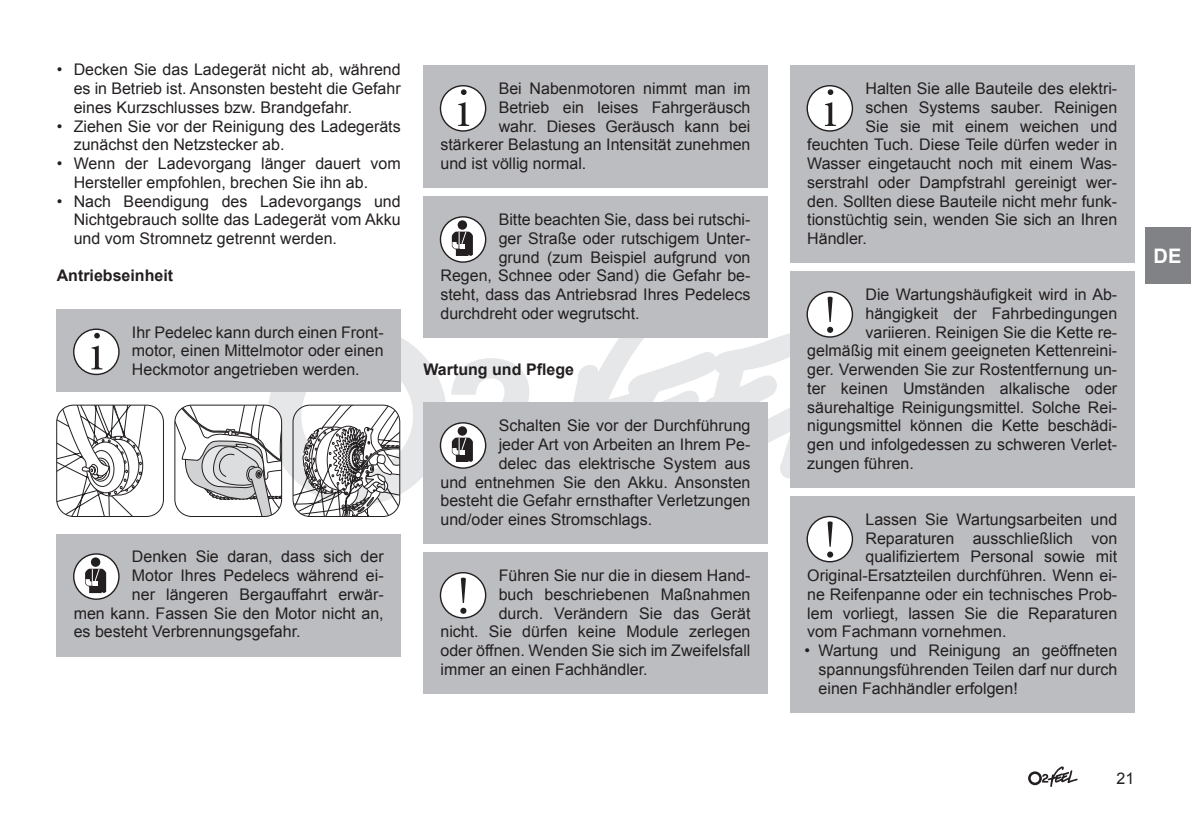
<style>
.page{position:relative;width:1191px;height:840px;background:#fff}
.page>*{position:absolute;margin:0;border:0;box-sizing:border-box;transform-origin:0 0}
.t1{font:700 20px "Arial";color:#fff}
.t2{font:16px/18.8px "Arial";color:#231f20;text-align:justify}
.t3{font:700 16px "Arial";color:#231f20}
</style>
<div class="page">
<svg style="left:573px;top:261px;width:217px;height:268px"></svg>
<div style="left:1145px;top:227px;width:46px;height:56px;background:#808285"></div>
<svg style="left:1028px;top:766px;width:50px;height:20px"></svg>
<div style="left:57px;top:309px;width:344px;height:82px;background:#bcbdc0"></div>
<div style="left:57px;top:533px;width:344px;height:123px;background:#bcbdc0"></div>
<div style="left:74px;top:329px;width:45px;height:45px;background:#fff;border-radius:50%"></div>
<div style="left:73px;top:328px;width:47px;height:47px;border:1px solid #231f20;border-radius:50%"></div>
<svg style="left:94px;top:332px;width:6px;height:6px"></svg>
<svg style="left:91px;top:345px;width:11px;height:24px"></svg>
<svg style="left:57px;top:406px;width:106px;height:110px"></svg>
<div style="left:56px;top:404px;width:108px;height:112px;border:1px solid #231f20;border-radius:17px"></div>
<svg style="left:74px;top:553px;width:45px;height:46px"></svg>
<div style="left:73px;top:553px;width:47px;height:46px;border:1px solid #231f20;border-radius:50%"></div>
<div style="left:91px;top:557px;width:9px;height:9px;background:#231f20;border-radius:50%"></div>
<svg style="left:85px;top:567px;width:21px;height:25px"></svg>
<div style="left:423px;top:65px;width:344px;height:123px;background:#bcbdc0"></div>
<div style="left:423px;top:196px;width:344px;height:142px;background:#bcbdc0"></div>
<div style="left:423px;top:402px;width:344px;height:142px;background:#bcbdc0"></div>
<div style="left:423px;top:552px;width:344px;height:141px;background:#bcbdc0"></div>
<div style="left:440px;top:86px;width:45px;height:45px;background:#fff;border-radius:50%"></div>
<div style="left:440px;top:85px;width:46px;height:47px;border:1px solid #231f20;border-radius:50%"></div>
<svg style="left:461px;top:89px;width:5px;height:6px"></svg>
<svg style="left:458px;top:102px;width:11px;height:24px"></svg>
<div style="left:440px;top:217px;width:45px;height:45px;background:#fff;border-radius:50%"></div>
<div style="left:440px;top:216px;width:46px;height:46px;border:1px solid #231f20;border-radius:50%"></div>
<div style="left:457px;top:220px;width:10px;height:9px;background:#231f20;border-radius:50%"></div>
<svg style="left:452px;top:231px;width:21px;height:25px"></svg>
<svg style="left:175px;top:338px;width:354px;height:178px"></svg>
<div style="left:440px;top:572px;width:45px;height:45px;background:#fff;border-radius:50%"></div>
<div style="left:440px;top:571px;width:46px;height:47px;border:1px solid #231f20;border-radius:50%"></div>
<svg style="left:460px;top:577px;width:6px;height:36px"></svg>
<div style="left:790px;top:65px;width:344px;height:198px;background:#bcbdc0"></div>
<div style="left:790px;top:271px;width:344px;height:217px;background:#bcbdc0"></div>
<div style="left:790px;top:496px;width:344px;height:160px;background:#bcbdc0"></div>
<div style="left:790px;top:627px;width:344px;height:85px;background:#bcbdc0"></div>
<div style="left:807px;top:86px;width:45px;height:45px;background:#fff;border-radius:50%"></div>
<div style="left:806px;top:85px;width:47px;height:47px;border:1px solid #231f20;border-radius:50%"></div>
<svg style="left:827px;top:89px;width:6px;height:6px"></svg>
<svg style="left:825px;top:102px;width:11px;height:24px"></svg>
<div style="left:807px;top:291px;width:45px;height:46px;background:#fff;border-radius:50%"></div>
<div style="left:806px;top:291px;width:47px;height:46px;border:1px solid #231f20;border-radius:50%"></div>
<div style="left:827px;top:326px;width:6px;height:7px;background:#231f20;border-radius:50%"></div>
<svg style="left:827px;top:296px;width:5px;height:26px"></svg>
<div style="left:807px;top:516px;width:45px;height:45px;background:#fff;border-radius:50%"></div>
<div style="left:806px;top:515px;width:47px;height:47px;border:1px solid #231f20;border-radius:50%"></div>
<svg style="left:827px;top:521px;width:6px;height:36px"></svg>
<p class="t2" style="left:74px;top:61px;width:328px;text-indent:-17px">• Decken Sie das Ladegerät nicht ab, während es in Betrieb ist. Ansonsten besteht die Gefahr eines Kurzschlusses bzw. Brandgefahr.</p>
<p class="t2" style="left:74px;top:117px;width:328px;text-indent:-17px">• Ziehen Sie vor der Reinigung des Ladegeräts zunächst den Netzstecker ab.</p>
<p class="t2" style="left:74px;top:154px;width:328px;text-indent:-17px">• Wenn der Ladevorgang länger dauert vom<br>Hersteller empfohlen, brechen Sie ihn ab.</p>
<p class="t2" style="left:74px;top:191px;width:328px;text-indent:-17px">• Nach Beendigung des Ladevorgangs und Nichtgebrauch sollte das Ladegerät vom Akku und vom Stromnetz getrennt werden.</p>
<p class="t3" style="left:57px;top:265px;width:118px">Antriebseinheit</p>
<p class="t2" style="left:132px;top:322px;width:253px">Ihr Pedelec kann durch einen Front&shy;motor, einen Mittelmotor oder einen Heckmotor angetrieben werden.</p>
<p class="t2" style="left:132px;top:547px;width:253px">Denken Sie daran, dass sich der</p>
<p class="t2" style="left:132px;top:566px;width:253px">Motor Ihres Pedelecs während ei-</p>
<p class="t2" style="left:132px;top:584px;width:253px">ner längeren Bergauffahrt erwär-</p>
<p class="t2" style="left:74px;top:603px;width:311px">men kann. Fassen Sie den Motor nicht an,</p>
<p class="t2" style="left:74px;top:622px;width:228px">es besteht Verbrennungsgefahr.</p>
<p class="t2" style="left:499px;top:79px;width:253px">Bei Nabenmotoren nimmt man im</p>
<p class="t2" style="left:499px;top:98px;width:253px">Betrieb ein leises Fahrgeräusch</p>
<p class="t2" style="left:499px;top:117px;width:253px">wahr. Dieses Geräusch kann bei</p>
<p class="t2" style="left:440px;top:135px;width:311px">stärkerer Belastung an Intensität zunehmen</p>
<p class="t2" style="left:440px;top:154px;width:147px">und ist völlig normal.</p>
<p class="t2" style="left:499px;top:210px;width:253px">Bitte beachten Sie, dass bei rutschi-</p>
<p class="t2" style="left:499px;top:229px;width:253px">ger Straße oder rutschigem Unter-</p>
<p class="t2" style="left:499px;top:248px;width:253px">grund (zum Beispiel aufgrund von</p>
<p class="t2" style="left:440px;top:266px;width:311px">Regen, Schnee oder Sand) die Gefahr be-</p>
<p class="t2" style="left:440px;top:285px;width:311px">steht, dass das Antriebsrad Ihres Pedelecs</p>
<p class="t2" style="left:440px;top:304px;width:201px">durchdreht oder wegrutscht.</p>
<p class="t3" style="left:423px;top:359px;width:152px">Wartung und Pflege</p>
<p class="t2" style="left:499px;top:416px;width:253px">Schalten Sie vor der Durchführung</p>
<p class="t2" style="left:499px;top:435px;width:253px">jeder Art von Arbeiten an Ihrem Pe-</p>
<p class="t2" style="left:499px;top:453px;width:253px">delec das elektrische System aus</p>
<p class="t2" style="left:440px;top:472px;width:311px">und entnehmen Sie den Akku. Ansonsten</p>
<p class="t2" style="left:440px;top:491px;width:311px">besteht die Gefahr ernsthafter Verletzungen</p>
<p class="t2" style="left:440px;top:510px;width:213px">und/oder eines Stromschlags.</p>
<p class="t2" style="left:499px;top:566px;width:253px">Führen Sie nur die in diesem Hand-</p>
<p class="t2" style="left:499px;top:584px;width:253px">buch beschriebenen Maßnahmen</p>
<p class="t2" style="left:499px;top:603px;width:253px">durch. Verändern Sie das Gerät</p>
<p class="t2" style="left:440px;top:622px;width:311px">nicht. Sie dürfen keine Module zerlegen</p>
<p class="t2" style="left:440px;top:640px;width:311px">oder öffnen. Wenden Sie sich im Zweifelsfall</p>
<p class="t2" style="left:440px;top:659px;width:209px">immer an einen Fachhändler.</p>
<p class="t2" style="left:865px;top:79px;width:253px">Halten Sie alle Bauteile des elektri-</p>
<p class="t2" style="left:865px;top:98px;width:253px">schen Systems sauber. Reinigen</p>
<p class="t2" style="left:865px;top:117px;width:253px">Sie sie mit einem weichen und</p>
<p class="t2" style="left:807px;top:135px;width:311px">feuchten Tuch. Diese Teile dürfen weder in</p>
<p class="t2" style="left:807px;top:154px;width:311px">Wasser eingetaucht noch mit einem Was-</p>
<p class="t2" style="left:807px;top:173px;width:311px">serstrahl oder Dampfstrahl gereinigt wer-</p>
<p class="t2" style="left:807px;top:191px;width:311px">den. Sollten diese Bauteile nicht mehr funk-</p>
<p class="t2" style="left:807px;top:210px;width:311px">tionstüchtig sein, wenden Sie sich an Ihren</p>
<p class="t2" style="left:807px;top:229px;width:61px">Händler.</p>
<p class="t2" style="left:865px;top:285px;width:253px">Die Wartungshäufigkeit wird in Ab-</p>
<p class="t2" style="left:865px;top:304px;width:253px">hängigkeit der Fahrbedingungen</p>
<p class="t2" style="left:865px;top:322px;width:253px">variieren. Reinigen Sie die Kette re-</p>
<p class="t2" style="left:807px;top:341px;width:311px">gelmäßig mit einem geeigneten Kettenreini-</p>
<p class="t2" style="left:807px;top:360px;width:311px">ger. Verwenden Sie zur Rostentfernung un-</p>
<p class="t2" style="left:807px;top:379px;width:311px">ter keinen Umständen alkalische oder</p>
<p class="t2" style="left:807px;top:397px;width:311px">säurehaltige Reinigungsmittel. Solche Rei-</p>
<p class="t2" style="left:807px;top:416px;width:311px">nigungsmittel können die Kette beschädi-</p>
<p class="t2" style="left:807px;top:435px;width:311px">gen und infolgedessen zu schweren Verlet-</p>
<p class="t2" style="left:807px;top:453px;width:108px">zungen führen.</p>
<p class="t2" style="left:865px;top:510px;width:253px">Lassen Sie Wartungsarbeiten und</p>
<p class="t2" style="left:865px;top:528px;width:253px">Reparaturen ausschließlich von</p>
<p class="t2" style="left:865px;top:547px;width:253px">qualifiziertem Personal sowie mit</p>
<p class="t2" style="left:807px;top:566px;width:311px">Original-Ersatzteilen durchführen. Wenn ei-</p>
<p class="t2" style="left:807px;top:584px;width:311px">ne Reifenpanne oder ein technisches Prob-</p>
<p class="t2" style="left:807px;top:603px;width:311px">lem vorliegt, lassen Sie die Reparaturen</p>
<p class="t2" style="left:807px;top:622px;width:201px">vom Fachmann vornehmen.</p>
<p class="t2" style="left:818px;top:640px;width:300px;text-indent:-14px">• Wartung und Reinigung an geöffneten spannungsführenden Teilen darf nur durch einen Fachhändler erfolgen!</p>
<p class="t1" style="left:1153px;top:242px;width:29px">DE</p>
<p class="t2" style="left:1116px;top:768px;width:19px">21</p>
</div>
